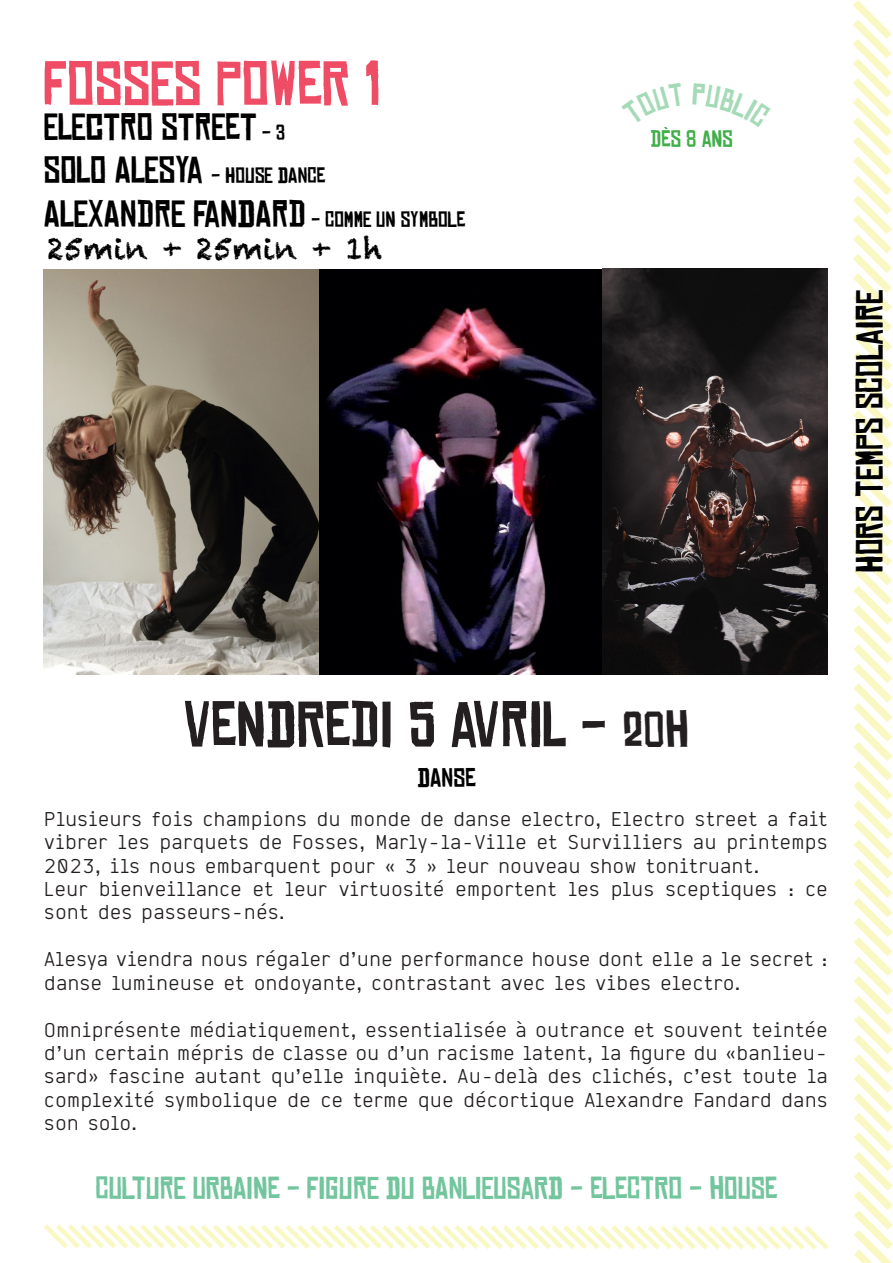
<style>
.page{position:relative;width:893px;height:1263px;background:#fff}
.page>*{position:absolute;margin:0;border:0;box-sizing:border-box;transform-origin:0 0}
.t1{font:61.5px "Chinese Rocks Rg";color:#231f20}
.t2{font:60px "Chinese Rocks Rg";color:#ef4c65}
.t3{font:36px "Chinese Rocks Rg";color:#000001}
.t4{font:30px "Chinese Rocks Rg";color:#72c59d}
.t5{font:30px "Chalkduster";color:#000001}
.t6{font:25.5px "Chinese Rocks Rg";color:#000001}
.Style_de_paragraphe{font:22.5px "Chinese Rocks Rg";color:#40ae49}
.t7{font:21px "Chinese Rocks Rg";color:#000001}
.t8{font:19.5px/23.4px "Deck";color:#231f20;text-align:justify}
.s1{font-size:21px}
.s2{font-size:36px}
.s3{font-size:48px}
</style>
<div class="page">
<svg style="left:44px;top:1224px;width:785px;height:26px"></svg>
<img style="left:44px;top:269px;width:276px;height:405px">
<img style="left:320px;top:269px;width:282px;height:405px">
<img style="left:602px;top:269px;width:226px;height:405px">
<svg style="left:853px;top:0;width:40px;height:1263px"></svg>
<p class="t2" style="left:44px;top:52px;width:339px">FOSSES POWER 1</p>
<p class="t3" style="left:44px;top:108px;width:243px">ELECTRO STREET <span class="s1">- 3</span></p>
<p class="t3" style="left:44px;top:151px;width:17px">SOLO</p>
<p class="t7" style="left:115px;top:165px;width:203px"><span class="s2">ALESYA</span> - HOUSE DANCE</p>
<p class="t3" style="left:44px;top:194px;width:423px">ALEXANDRE FANDARD <span class="s1">- COMME UN SYMBOLE</span></p>
<p class="t5" style="left:47px;top:231px;width:337px">25min + 25min + 1h</p>
<p class="Style_de_paragraphe" style="left:651px;top:127px;width:82px">DÈS 8 ANS</p>
<p class="t3" style="left:850px;top:572px;width:284px;rotate:-90deg">HORS TEMPS SCOLAIRE</p>
<h1 class="t1" style="left:183px;top:692px;width:507px">VENDREDI 5 AVRIL - <span class="s3">20H</span></h1>
<p class="t6" style="left:417px;top:763px;width:48px">DANSE</p>
<p class="t8" style="left:44px;top:807px;width:785px">Plusieurs fois champions du monde de danse electro, Electro street a fait vibrer les parquets de Fosses, Marly-la-Ville et Survilliers au printemps 2023, ils nous embarquent pour « 3 » leur nouveau show tonitruant.</p>
<p class="t8" style="left:44px;top:877px;width:785px">Leur bienveillance et leur virtuosité emportent les plus sceptiques : ce sont des passeurs-nés.</p>
<p class="t8" style="left:44px;top:947px;width:785px">Alesya viendra nous régaler d’une performance house dont elle a le secret :</p>
<p class="t8" style="left:44px;top:970px;width:698px">danse lumineuse et ondoyante, contrastant avec les vibes electro.</p>
<p class="t8" style="left:44px;top:1017px;width:785px">Omniprésente médiatiquement, essentialisée à outrance et souvent teintée d’un certain mépris de classe ou d’un racisme latent, la figure du «banlieu&shy;sard» fascine autant qu’elle inquiète. Au-delà des clichés, c’est toute la complexité symbolique de ce terme que décortique Alexandre Fandard dans son solo.</p>
<h3 class="t4" style="left:96px;top:1172px;width:669px">CULTURE URBAINE - FIGURE DU BANLIEUSARD - ELECTRO - HOUSE</h3>
</div>
